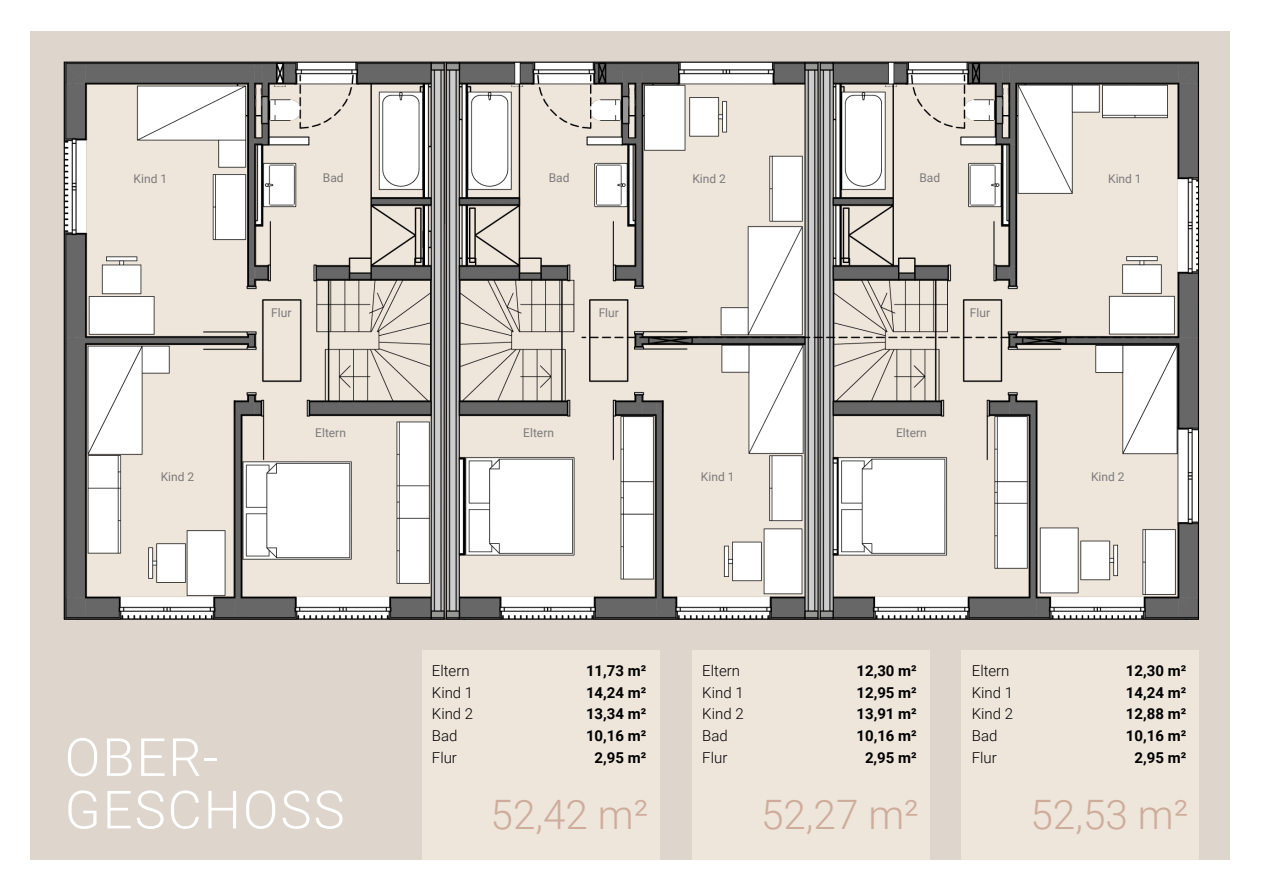
<style>
.page{position:relative;width:1263px;height:893px;background:#fff}
.page>*{position:absolute;margin:0;border:0;box-sizing:border-box;transform-origin:0 0}
.t1{font:300 52.8px/52.5px "Roboto";letter-spacing:.035em;color:#fff}
.t2{font:300 40.5px "Roboto";color:#ceac9b}
.t3{font:700 15px "Roboto";color:#000}
.t4{font:300 15px "Roboto";color:#000}
.t5{font:12px "Roboto";color:#7c7b7b}
</style>
<div class="page">
<div style="left:31px;top:31px;width:1199px;height:828px;background:#ded5cc"></div>
<div style="left:961px;top:649px;width:238px;height:210px;background:#eee5db"></div>
<div style="left:422px;top:649px;width:237px;height:210px;background:#eee5db"></div>
<div style="left:692px;top:649px;width:237px;height:210px;background:#eee5db"></div>
<img style="left:66px;top:64px;width:1131px;height:553px">
<p class="t5" style="left:134px;top:171px;width:35px">Kind 1</p>
<p class="t5" style="left:323px;top:169px;width:22px">Bad</p>
<p class="t5" style="left:549px;top:169px;width:22px">Bad</p>
<p class="t5" style="left:919px;top:169px;width:22px">Bad</p>
<p class="t5" style="left:692px;top:171px;width:35px">Kind 2</p>
<p class="t5" style="left:271px;top:305px;width:22px">Flur</p>
<p class="t5" style="left:599px;top:305px;width:22px">Flur</p>
<p class="t5" style="left:970px;top:305px;width:22px">Flur</p>
<p class="t5" style="left:315px;top:425px;width:32px">Eltern</p>
<p class="t5" style="left:523px;top:425px;width:32px">Eltern</p>
<p class="t5" style="left:896px;top:425px;width:32px">Eltern</p>
<p class="t5" style="left:161px;top:468px;width:35px">Kind 2</p>
<p class="t5" style="left:701px;top:468px;width:35px">Kind 1</p>
<p class="t5" style="left:1108px;top:171px;width:35px">Kind 1</p>
<p class="t5" style="left:1091px;top:468px;width:35px">Kind 2</p>
<h1 class="t1" style="left:65px;top:729px;width:281px">OBER-<br>GESCHOSS</h1>
<p class="t4" style="left:432px;top:660px;width:39px">Eltern</p>
<p class="t3" style="left:586px;top:660px;width:62px">11,73 m²</p>
<p class="t4" style="left:432px;top:682px;width:43px">Kind 1</p>
<p class="t3" style="left:586px;top:682px;width:62px">14,24 m²</p>
<p class="t4" style="left:432px;top:704px;width:43px">Kind 2</p>
<p class="t3" style="left:586px;top:704px;width:62px">13,34 m²</p>
<p class="t4" style="left:432px;top:725px;width:27px">Bad</p>
<p class="t3" style="left:586px;top:725px;width:62px">10,16 m²</p>
<p class="t4" style="left:432px;top:747px;width:27px">Flur</p>
<p class="t3" style="left:595px;top:747px;width:53px">2,95 m²</p>
<p class="t4" style="left:702px;top:660px;width:39px">Eltern</p>
<p class="t3" style="left:856px;top:660px;width:62px">12,30 m²</p>
<p class="t4" style="left:702px;top:682px;width:43px">Kind 1</p>
<p class="t3" style="left:856px;top:682px;width:62px">12,95 m²</p>
<p class="t4" style="left:702px;top:704px;width:43px">Kind 2</p>
<p class="t3" style="left:856px;top:704px;width:62px">13,91 m²</p>
<p class="t4" style="left:702px;top:725px;width:27px">Bad</p>
<p class="t3" style="left:856px;top:725px;width:62px">10,16 m²</p>
<p class="t4" style="left:702px;top:747px;width:27px">Flur</p>
<p class="t3" style="left:865px;top:747px;width:53px">2,95 m²</p>
<p class="t4" style="left:972px;top:660px;width:39px">Eltern</p>
<p class="t3" style="left:1126px;top:660px;width:62px">12,30 m²</p>
<p class="t4" style="left:972px;top:682px;width:43px">Kind 1</p>
<p class="t3" style="left:1126px;top:682px;width:62px">14,24 m²</p>
<p class="t4" style="left:972px;top:704px;width:43px">Kind 2</p>
<p class="t3" style="left:1126px;top:704px;width:62px">12,88 m²</p>
<p class="t4" style="left:972px;top:725px;width:27px">Bad</p>
<p class="t3" style="left:1126px;top:725px;width:62px">10,16 m²</p>
<p class="t4" style="left:972px;top:747px;width:27px">Flur</p>
<p class="t3" style="left:1134px;top:747px;width:53px">2,95 m²</p>
<h2 class="t2" style="left:491px;top:786px;width:159px">52,42 m²</h2>
<h2 class="t2" style="left:761px;top:786px;width:159px">52,27 m²</h2>
<h2 class="t2" style="left:1030px;top:786px;width:159px">52,53 m²</h2>
</div>
